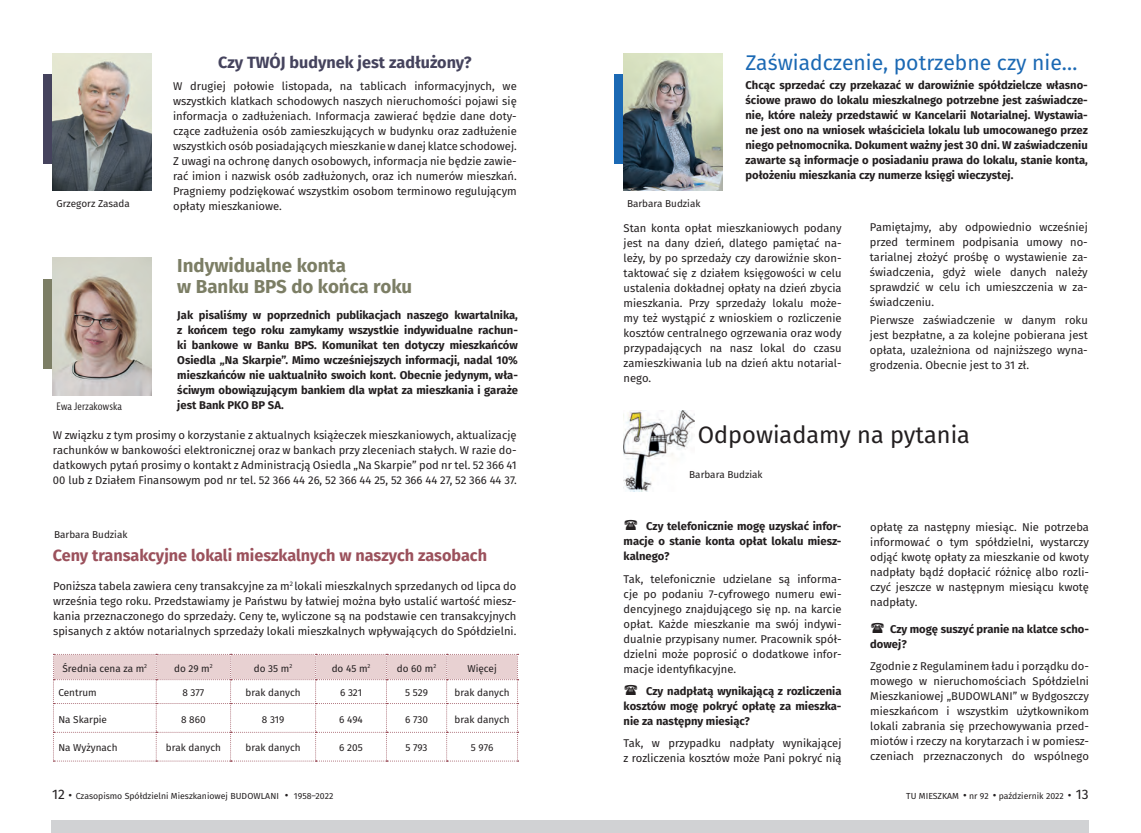
<style>
.page{position:relative;width:1141px;height:833px;background:#fff}
.page>*{position:absolute;margin:0;border:0;box-sizing:border-box;transform-origin:0 0}
.t1{font:23.75px "Fira Sans";color:#231f20}
.t2{font:21.25px "Fira Sans";color:#1b69b4}
.Text_body{font:700 18.75px/21.2px "Fira Sans";color:#7c7e65}
.t3{font:700 16.25px "Fira Sans";color:#9b515c}
.t4{font:700 16.25px "Fira Sans";color:#45435d}
.Text_body-2{font:11.25px/15px "Fira Sans";color:#231f20;text-align:justify}
.Text_body-3{font:700 11.25px/15px "Fira Sans";color:#231f20;text-align:justify}
.t5{font:10px "Fira Sans";color:#231f20}
.nazwiska_foto_2016{font:condensed 10px "Bernina Sans";letter-spacing:-.005em;color:#231f20}
.t6{font:8.75px "Fira Sans";color:#231f20}
.s1{font-size:13.75px}
.s2{font-weight:800;font-size:12.5px}
</style>
<div class="page">
<div style="left:43px;top:74px;width:94px;height:90px;background:#45435d"></div>
<div style="left:614px;top:75px;width:93px;height:89px;background:#1b69b4"></div>
<img style="left:623px;top:53px;width:99px;height:138px">
<svg style="left:53px;top:654px;width:466px;height:107px"></svg>
<img style="left:53px;top:53px;width:99px;height:138px">
<div style="left:43px;top:279px;width:94px;height:89px;background:#7c7e65"></div>
<img style="left:53px;top:258px;width:99px;height:137px">
<div style="left:52px;top:820px;width:1037px;height:13px;background:#d1d2d4"></div>
<img style="left:623px;top:410px;width:71px;height:82px">
<p class="t5" style="left:57px;top:196px;width:75px">Grzegorz Zasada</p>
<p class="nazwiska_foto_2016" style="left:57px;top:400px;width:67px">Ewa Jerzakowska</p>
<p class="t4" style="left:218px;top:49px;width:255px">Czy TWÓJ budynek jest zadłużony?</p>
<p class="Text_body-2" style="left:173px;top:79px;width:345px">W drugiej połowie listopada, na tablicach informacyjnych, we wszystkich klatkach schodowych naszych nieruchomości pojawi się informacja o zadłużeniach. Informacja zawierać będzie dane doty&shy;czące zadłużenia osób zamieszkujących w budynku oraz zadłużenie wszystkich osób posiadających mieszkanie w danej klatce schodowej.<br>Z uwagi na ochronę danych osobowych, informacja nie będzie zawie&shy;rać imion i nazwisk osób zadłużonych, oraz ich numerów mieszkań.<br>Pragniemy podziękować wszystkim osobom terminowo regulującym opłaty mieszkaniowe.</p>
<p class="Text_body" style="left:177px;top:253px;width:236px">Indywidualne konta<br>w Banku BPS do końca roku</p>
<p class="Text_body-3" style="left:177px;top:307px;width:342px">Jak pisaliśmy w poprzednich publikacjach naszego kwartalnika, z końcem tego roku zamykamy wszystkie indywidualne rachun&shy;ki bankowe w Banku BPS. Komunikat ten dotyczy mieszkańców Osiedla „Na Skarpie”. Mimo wcześniejszych informacji, nadal 10% mieszkańców nie uaktualniło swoich kont. Obecnie jedynym, wła&shy;ściwym obowiązującym bankiem dla wpłat za mieszkania i garaże jest Bank PKO BP SA.</p>
<p class="Text_body-2" style="left:53px;top:427px;width:465px">W związku z tym prosimy o korzystanie z aktualnych książeczek mieszkaniowych, aktualizację rachunków w bankowości elektronicznej oraz w bankach przy zleceniach stałych. W razie do&shy;datkowych pytań prosimy o kontakt z Administracją Osiedla „Na Skarpie” pod nr tel. 52 366 41<br>00 lub z Działem Finansowym pod nr tel. 52 366 44 26, 52 366 44 25, 52 366 44 27, 52 366 44 37.</p>
<p class="t5" style="left:54px;top:527px;width:75px">Barbara Budziak</p>
<p class="t3" style="left:53px;top:541px;width:436px">Ceny transakcyjne lokali mieszkalnych w naszych zasobach</p>
<p class="Text_body-2" style="left:53px;top:578px;width:465px">Poniższa tabela zawiera ceny transakcyjne za m<sup>2</sup> lokali mieszkalnych sprzedanych od lipca do września tego roku. Przedstawiamy je Państwu by łatwiej można było ustalić wartość miesz&shy;kania przeznaczonego do sprzedaży. Ceny te, wyliczone są na podstawie cen transakcyjnych spisanych z aktów notarialnych sprzedaży lokali mieszkalnych wpływających do Spółdzielni.</p>
<p class="t5" style="left:62px;top:660px;width:86px">Średnia cena za m<sup>2</sup></p>
<p class="t5" style="left:174px;top:660px;width:40px">do 29 m<sup>2</sup></p>
<p class="t5" style="left:254px;top:660px;width:40px">do 35 m<sup>2</sup></p>
<p class="t5" style="left:332px;top:660px;width:40px">do 45 m<sup>2</sup></p>
<p class="t5" style="left:397px;top:660px;width:41px">do 60 m<sup>2</sup></p>
<p class="t5" style="left:467px;top:660px;width:31px">Więcej</p>
<p class="t5" style="left:58px;top:685px;width:40px">Centrum</p>
<p class="t5" style="left:182px;top:685px;width:23px">8 377</p>
<p class="t5" style="left:246px;top:685px;width:57px">brak danych</p>
<p class="t5" style="left:340px;top:685px;width:23px">6 321</p>
<p class="t5" style="left:405px;top:685px;width:24px">5 529</p>
<p class="t5" style="left:455px;top:685px;width:57px">brak danych</p>
<p class="t5" style="left:58px;top:711px;width:50px">Na Skarpie</p>
<p class="t5" style="left:181px;top:711px;width:26px">8 860</p>
<p class="t5" style="left:262px;top:711px;width:24px">8 319</p>
<p class="t5" style="left:339px;top:711px;width:25px">6 494</p>
<p class="t5" style="left:405px;top:711px;width:24px">6 730</p>
<p class="t5" style="left:455px;top:711px;width:57px">brak danych</p>
<p class="t5" style="left:58px;top:740px;width:61px">Na Wyżynach</p>
<p class="t5" style="left:166px;top:740px;width:57px">brak danych</p>
<p class="t5" style="left:246px;top:740px;width:57px">brak danych</p>
<p class="t5" style="left:339px;top:740px;width:25px">6 205</p>
<p class="t5" style="left:406px;top:740px;width:24px">5 793</p>
<p class="t5" style="left:471px;top:740px;width:24px">5 976</p>
<p class="t5" style="left:627px;top:196px;width:75px">Barbara Budziak</p>
<p class="t2" style="left:746px;top:47px;width:333px">Zaświadczenie, potrzebne czy nie…</p>
<p class="Text_body-3" style="left:746px;top:77px;width:344px">Chcąc sprzedać czy przekazać w darowiźnie spółdzielcze własno&shy;ściowe prawo do lokalu mieszkalnego potrzebne jest zaświadcze&shy;nie, które należy przedstawić w Kancelarii Notarialnej. Wystawia&shy;ne jest ono na wniosek właściciela lokalu lub umocowanego przez niego pełnomocnika. Dokument ważny jest 30 dni. W zaświadczeniu zawarte są informacje o posiadaniu prawa do lokalu, stanie konta, położeniu mieszkania czy numerze księgi wieczystej.</p>
<p class="Text_body-2" style="left:624px;top:220px;width:219px">Stan konta opłat mieszkaniowych podany jest na dany dzień, dlatego pamiętać na&shy;leży, by po sprzedaży czy darowiźnie skon&shy;taktować się z działem księgowości w celu ustalenia dokładnej opłaty na dzień zbycia mieszkania. Przy sprzedaży lokalu może&shy;my też wystąpić z wnioskiem o rozliczenie kosztów centralnego ogrzewania oraz wody przypadających na nasz lokal do czasu zamieszkiwania lub na dzień aktu notarial&shy;nego.</p>
<p class="Text_body-2" style="left:870px;top:219px;width:219px">Pamiętajmy, aby odpowiednio wcześniej przed terminem podpisania umowy no&shy;tarialnej złożyć prośbę o wystawienie za&shy;świadczenia, gdyż wiele danych należy sprawdzić w celu ich umieszczenia w za&shy;świadczeniu.</p>
<p class="Text_body-2" style="left:870px;top:312px;width:219px">Pierwsze zaświadczenie w danym roku jest bezpłatne, a za kolejne pobierana jest opłata, uzależniona od najniższego wyna&shy;grodzenia. Obecnie jest to 31 zł.</p>
<p class="t1" style="left:698px;top:417px;width:274px">Odpowiadamy na pytania</p>
<p class="t5" style="left:689px;top:467px;width:75px">Barbara Budziak</p>
<p class="Text_body-3" style="left:624px;top:518px;width:219px;text-indent:23px">Czy telefonicznie mogę uzyskać infor&shy;macje o stanie konta opłat lokalu miesz&shy;kalnego?</p>
<p class="Text_body-2" style="left:624px;top:571px;width:219px">Tak, telefonicznie udzielane są informa&shy;cje po podaniu 7-cyfrowego numeru ewi&shy;dencyjnego znajdującego się np. na karcie opłat. Każde mieszkanie ma swój indywi&shy;dualnie przypisany numer. Pracownik spół&shy;dzielni może poprosić o dodatkowe infor&shy;macje identyfikacyjne.</p>
<p class="Text_body-3" style="left:624px;top:683px;width:219px;text-indent:22px">Czy nadpłatą wynikającą z rozliczenia kosztów mogę pokryć opłatę za mieszka&shy;nie za następny miesiąc?</p>
<p class="Text_body-2" style="left:624px;top:735px;width:219px">Tak, w przypadku nadpłaty wynikającej z rozliczenia kosztów może Pani pokryć nią</p>
<p class="Text_body-2" style="left:870px;top:519px;width:220px">opłatę za następny miesiąc. Nie potrzeba informować o tym spółdzielni, wystarczy odjąć kwotę opłaty za mieszkanie od kwoty nadpłaty bądź dopłacić różnicę albo rozli&shy;czyć jeszcze w następnym miesiącu kwotę nadpłaty.</p>
<p class="Text_body-3" style="left:870px;top:620px;width:220px;text-indent:20px">Czy mogę suszyć pranie na klatce scho&shy;dowej?</p>
<p class="Text_body-2" style="left:870px;top:658px;width:220px">Zgodnie z Regulaminem ładu i porządku do&shy;mowego w nieruchomościach Spółdzielni Mieszkaniowej „BUDOWLANI” w Bydgoszczy mieszkańcom i wszystkim użytkownikom lokali zabrania się przechowywania przed&shy;miotów i rzeczy na korytarzach i w pomiesz&shy;czeniach przeznaczonych do wspólnego</p>
<p class="t6" style="left:52px;top:789px;width:283px"><span class="s1">12</span> <span class="s2">⋅</span> Czasopismo Spółdzielni Mieszkaniowej BUDOWLANI <span class="s2">⋅</span> 1958–2022</p>
<p class="t6" style="left:906px;top:789px;width:184px">TU MIESZKAM <span class="s2">⋅</span> nr 92 <span class="s2">⋅</span> październik 2022 <span class="s2">⋅</span> <span class="s1">13</span></p>
</div>
